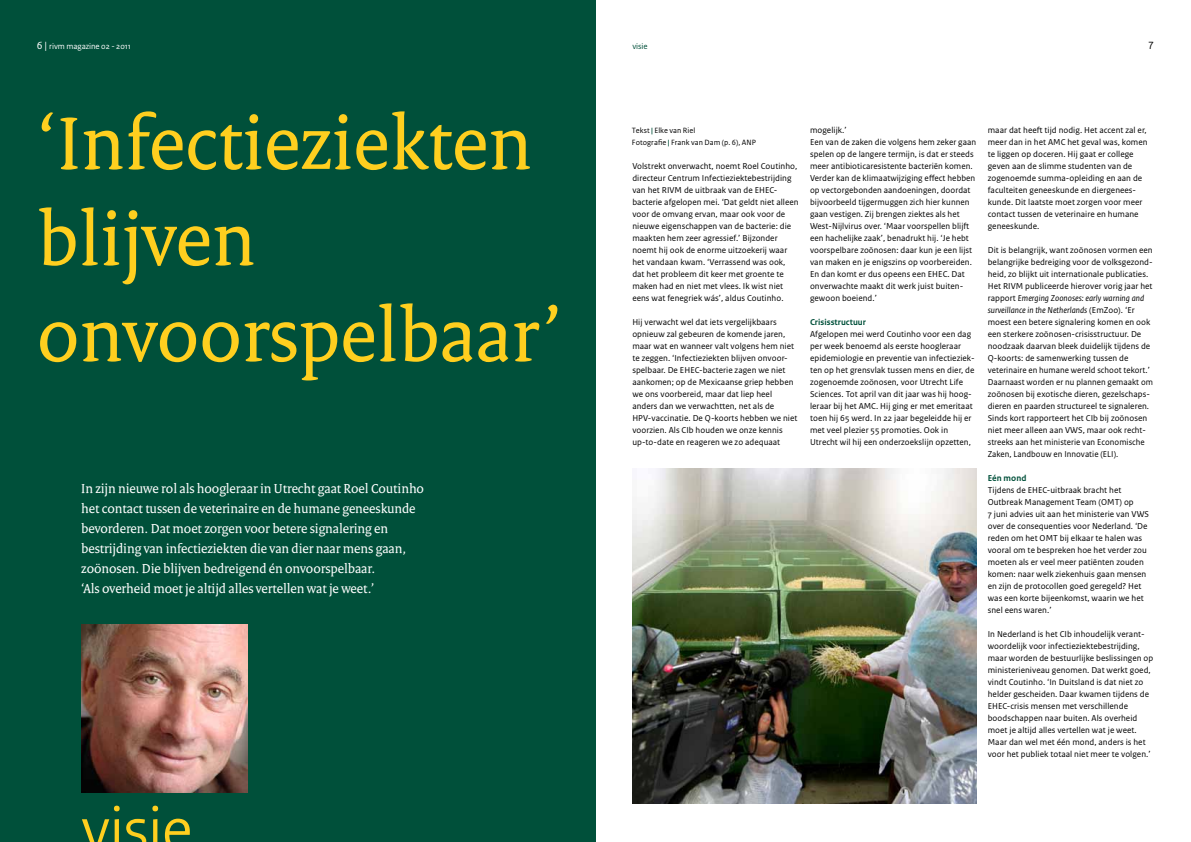
<style>
.page{position:relative;width:1191px;height:842px;background:#fff}
.page>*{position:absolute;margin:0;border:0;box-sizing:border-box;transform-origin:0 0}
.t1{font:80px/96px "Rijksoverheid Serif";color:#ffcf1f}
.t2{font:65px "Rijksoverheid Sans Heading";color:#ffcf1f}
.t3{font:14px/20px "Rijksoverheid Serif";letter-spacing:-.005em;color:#fff}
.t4{font:11px "Rijksoverheid Sans Text";color:#000}
.t5{font:9px/12px "Rijksoverheid Sans Text";letter-spacing:.005em;color:#000}
.t6{font:700 9px "Rijksoverheid Sans Text";letter-spacing:.005em;color:#00503a}
.t7{font:8.5px "Rijksoverheid Sans Text";letter-spacing:-.005em;color:#fff}
.t8{font:8.5px "Rijksoverheid Sans Text";letter-spacing:-.005em;color:#00503a}
.t9{font:8px/12px "Rijksoverheid Sans Text";letter-spacing:.01em;color:#000}
.s1{font-size:11px}
.s2{font-weight:700;color:#00503a}
.s3{font-style:italic}
</style>
<div class="page">
<div style="left:0;top:0;width:595px;height:842px;background:#00503a"></div>
<img style="left:81px;top:625px;width:167px;height:168px">
<img style="left:632px;top:469px;width:344px;height:334px">
<p class="t7" style="left:37px;top:41px;width:96px"><span class="s1">6 |</span> rivm magazine 02 - 2011</p>
<p class="t8" style="left:632px;top:41px;width:17px">visie</p>
<p class="t4" style="left:1148px;top:39px;width:7px">7</p>
<h1 class="t1" style="left:37px;top:95px;width:527px">‘Infectieziekten blijven onvoorspelbaar’</h1>
<p class="t3" style="left:81px;top:478px;width:344px">In zijn nieuwe rol als hoogleraar in Utrecht gaat Roel Coutinho het contact tussen de veterinaire en de humane geneeskunde bevorderen. Dat moet zorgen voor betere signalering en bestrijding van infectieziekten die van dier naar mens gaan, zoönosen. Die blijven bedreigend én onvoorspelbaar.<br>‘Als overheid moet je altijd alles vertellen wat je weet.’</p>
<h2 class="t2" style="left:81px;top:792px;width:112px">visie</h2>
<p class="t9" style="left:632px;top:124px;width:126px">Tekst <span class="s2">|</span> Elke van Riel<br>Fotografie <span class="s2">|</span> Frank van Dam (p. 6), ANP</p>
<p class="t5" style="left:632px;top:160px;width:168px">Volstrekt onverwacht, noemt Roel Coutinho, directeur Centrum Infectieziektebestrijding van het RIVM de uitbraak van de EHEC&shy;bacterie afgelopen mei. ‘Dat geldt niet alleen voor de omvang ervan, maar ook voor de nieuwe eigenschappen van de bacterie: die maakten hem zeer agressief.’ Bijzonder noemt hij ook de enorme uitzoekerij waar het vandaan kwam. ‘Verrassend was ook, dat het probleem dit keer met groente te maken had en niet met vlees. Ik wist niet eens wat fenegriek wás’, aldus Coutinho.</p>
<p class="t5" style="left:632px;top:316px;width:167px">Hij verwacht wel dat iets vergelijkbaars opnieuw zal gebeuren de komende jaren, maar wat en wanneer valt volgens hem niet te zeggen. ‘Infectieziekten blijven onvoor&shy;spelbaar. De EHEC-bacterie zagen we niet aankomen; op de Mexicaanse griep hebben we ons voorbereid, maar dat liep heel anders dan we verwachtten, net als de HPV-vaccinatie. De Q-koorts hebben we niet voorzien. Als CIb houden we onze kennis up-to-date en reageren we zo adequaat</p>
<p class="t5" style="left:810px;top:124px;width:168px">mogelijk.’<br>Een van de zaken die volgens hem zeker gaan spelen op de langere termijn, is dat er steeds meer antibioticaresistente bacteriën komen.<br>Verder kan de klimaatwijziging effect hebben op vectorgebonden aandoeningen, doordat bijvoorbeeld tijgermuggen zich hier kunnen gaan vestigen. Zij brengen ziektes als het West-Nijlvirus over. ‘Maar voorspellen blijft een hachelijke zaak’, benadrukt hij. ‘Je hebt voorspelbare zoönosen: daar kun je een lijst van maken en je enigszins op voorbereiden.<br>En dan komt er dus opeens een EHEC. Dat onverwachte maakt dit werk juist buiten&shy;gewoon boeiend.’</p>
<p class="t6" style="left:810px;top:317px;width:57px">Crisisstructuur</p>
<p class="t5" style="left:810px;top:328px;width:166px">Afgelopen mei werd Coutinho voor een dag per week benoemd als eerste hoogleraar epidemiologie en preventie van infectieziek&shy;ten op het grensvlak tussen mens en dier, de zogenoemde zoönosen, voor Utrecht Life Sciences. Tot april van dit jaar was hij hoog&shy;leraar bij het AMC. Hij ging er met emeritaat toen hij 65 werd. In 22 jaar begeleidde hij er met veel plezier 55 promoties. Ook in Utrecht wil hij een onderzoekslijn opzetten,</p>
<p class="t5" style="left:987px;top:124px;width:161px">maar dat heeft tijd nodig. Het accent zal er, meer dan in het AMC het geval was, komen te liggen op doceren. Hij gaat er college geven aan de slimme studenten van de zogenoemde summa-opleiding en aan de faculteiten geneeskunde en diergenees&shy;kunde. Dit laatste moet zorgen voor meer contact tussen de veterinaire en humane geneeskunde.</p>
<p class="t5" style="left:987px;top:244px;width:167px">Dit is belangrijk, want zoönosen vormen een belangrijke bedreiging voor de volksgezond&shy;heid, zo blijkt uit internationale publicaties.<br>Het RIVM publiceerde hierover vorig jaar het rapport <span class="s3">Emerging Zoonoses: early warning and surveillance in the Netherlands</span> (EmZoo). ‘Er moest een betere signalering komen en ook een sterkere zoönosen-crisisstructuur. De noodzaak daarvan bleek duidelijk tijdens de Q-koorts: de samenwerking tussen de veterinaire en humane wereld schoot tekort.’ Daarnaast worden er nu plannen gemaakt om zoönosen bij exotische dieren, gezelschaps&shy;dieren en paarden structureel te signaleren.<br>Sinds kort rapporteert het CIb bij zoönosen niet meer alleen aan VWS, maar ook recht&shy;streeks aan het ministerie van Economische Zaken, Landbouw en Innovatie (ELI).</p>
<p class="t6" style="left:987px;top:473px;width:40px">Eén mond</p>
<p class="t5" style="left:987px;top:484px;width:163px">Tijdens de EHEC-uitbraak bracht het Outbreak Management Team (OMT) op<br>7 juni advies uit aan het ministerie van VWS over de consequenties voor Nederland. ‘De reden om het OMT bij elkaar te halen was vooral om te bespreken hoe het verder zou moeten als er veel meer patiënten zouden komen: naar welk ziekenhuis gaan mensen en zijn de protocollen goed geregeld? Het was een korte bijeenkomst, waarin we het snel eens waren.’</p>
<p class="t5" style="left:987px;top:628px;width:167px">In Nederland is het CIb inhoudelijk verant&shy;woordelijk voor infectieziektebestrijding, maar worden de bestuurlijke beslissingen op ministerieniveau genomen. Dat werkt goed, vindt Coutinho. ‘In Duitsland is dat niet zo helder gescheiden. Daar kwamen tijdens de EHEC-crisis mensen met verschillende boodschappen naar buiten. Als overheid moet je altijd alles vertellen wat je weet.<br>Maar dan wel met één mond, anders is het voor het publiek totaal niet meer te volgen.’</p>
</div>
